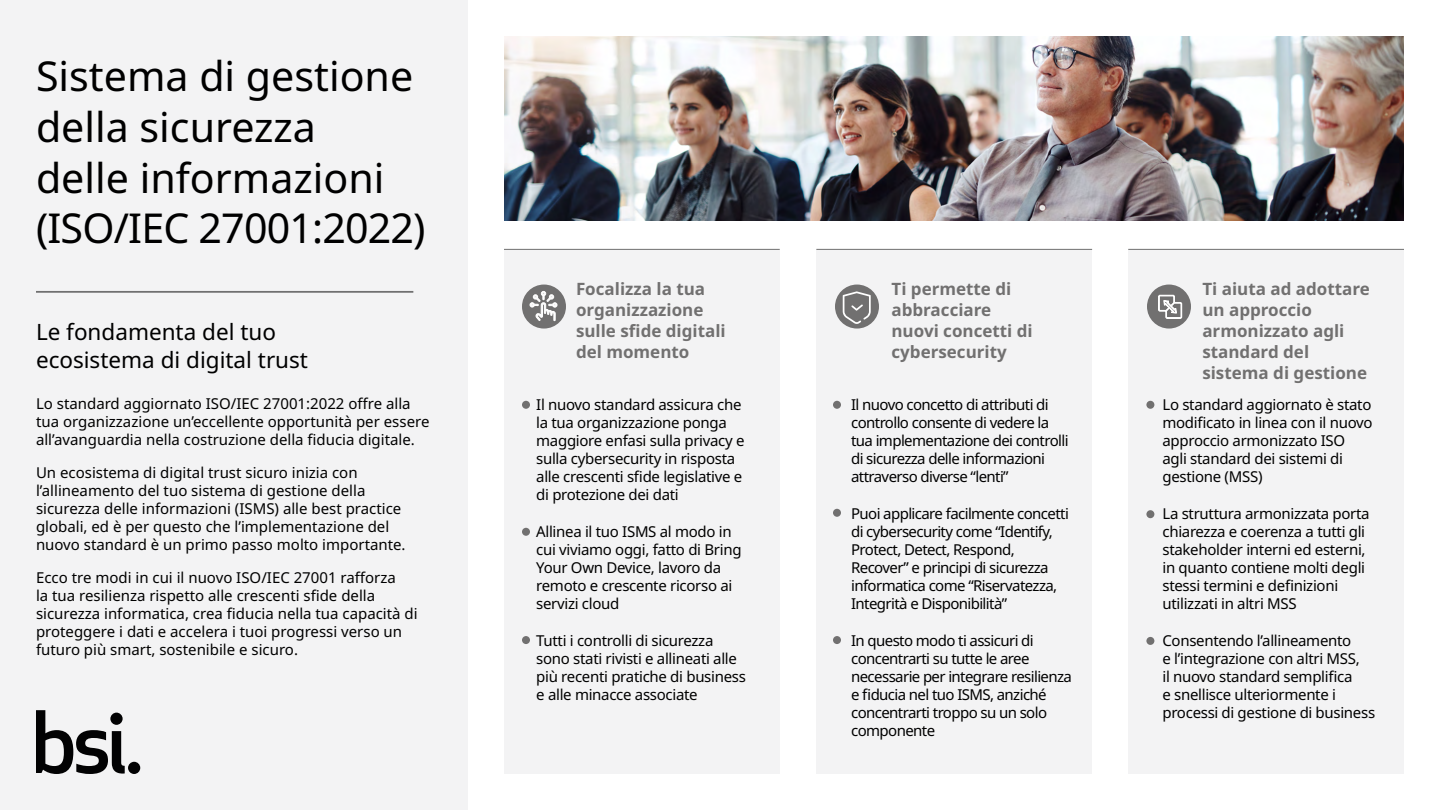
<style>
.page{position:relative;width:1440px;height:810px;background:#fff}
.page>*{position:absolute;margin:0;border:0;box-sizing:border-box;transform-origin:0 0}
.t1{font:41.2px/50.7px "Noto Sans";color:#000}
.t2{font:22.5px/27.8px "Noto Sans";color:#000}
.t3{font:700 17px/21px "Noto Sans";color:#717070}
.t4{font:15px/18px "Noto Sans";letter-spacing:-.02em;color:#000}
.t5{font:15px/18px "Noto Sans";color:#000}
.t6{font:15px/18px "Noto Sans";letter-spacing:-.04em;color:#000}
</style>
<div class="page">
<div style="left:0;top:0;width:468px;height:810px;background:#f3f3f4"></div>
<hr style="left:36px;top:291px;width:377px;height:2px;background:#707070">
<svg style="left:36px;top:710px;width:89px;height:64px"></svg>
<div style="left:128px;top:762px;width:12px;height:12px;background:#020203;border-radius:50%"></div>
<img style="left:504px;top:36px;width:900px;height:185px">
<div style="left:504px;top:249px;width:276px;height:525px;background:#f3f3f4"></div>
<div style="left:817px;top:249px;width:275px;height:525px;background:#f3f3f4"></div>
<div style="left:1128px;top:249px;width:276px;height:525px;background:#f3f3f4"></div>
<hr style="left:504px;top:249px;width:276px;height:1px;background:#707070">
<hr style="left:816px;top:249px;width:276px;height:1px;background:#707070">
<hr style="left:1128px;top:249px;width:276px;height:1px;background:#707070">
<div style="left:522px;top:401px;width:8px;height:8px;background:#717070;border-radius:50%"></div>
<div style="left:833px;top:401px;width:8px;height:8px;background:#717070;border-radius:50%"></div>
<div style="left:1146px;top:401px;width:8px;height:8px;background:#717070;border-radius:50%"></div>
<div style="left:522px;top:528px;width:8px;height:8px;background:#717070;border-radius:50%"></div>
<div style="left:833px;top:509px;width:8px;height:8px;background:#717070;border-radius:50%"></div>
<div style="left:1146px;top:510px;width:8px;height:8px;background:#717070;border-radius:50%"></div>
<div style="left:522px;top:636px;width:8px;height:8px;background:#717070;border-radius:50%"></div>
<div style="left:833px;top:636px;width:8px;height:8px;background:#717070;border-radius:50%"></div>
<div style="left:1146px;top:637px;width:8px;height:8px;background:#717070;border-radius:50%"></div>
<div style="left:522px;top:285px;width:44px;height:44px;background:#717070;border-radius:50%"></div>
<svg style="left:530px;top:284px;width:27px;height:45px"></svg>
<div style="left:835px;top:285px;width:44px;height:44px;background:#717070;border-radius:50%"></div>
<svg style="left:843px;top:291px;width:28px;height:33px"></svg>
<div style="left:1147px;top:285px;width:44px;height:44px;background:#717070;border-radius:50%"></div>
<svg style="left:1158px;top:294px;width:24px;height:25px"></svg>
<h1 class="t1" style="left:36px;top:52px;width:391px">Sistema di gestione della sicurezza<br>delle informazioni (ISO/IEC 27001:2022)</h1>
<h2 class="t2" style="left:36px;top:319px;width:274px">Le fondamenta del tuo ecosistema di digital trust</h2>
<p class="t5" style="left:36px;top:395px;width:395px">Lo standard aggiornato ISO/IEC 27001:2022 offre alla tua organizzazione un’eccellente opportunità per essere all’avanguardia nella costruzione della fiducia digitale.</p>
<p class="t5" style="left:36px;top:464px;width:371px">Un ecosistema di digital trust sicuro inizia con l’allineamento del tuo sistema di gestione della sicurezza delle informazioni (ISMS) alle best practice globali, ed è per questo che l’implementazione del nuovo standard è un primo passo molto importante.</p>
<p class="t5" style="left:36px;top:569px;width:383px">Ecco tre modi in cui il nuovo ISO/IEC 27001 rafforza<br>la tua resilienza rispetto alle crescenti sfide della sicurezza informatica, crea fiducia nella tua capacità di proteggere i dati e accelera i tuoi progressi verso un futuro più smart, sostenibile e sicuro.</p>
<p class="t3" style="left:576px;top:278px;width:151px">Focalizza la tua organizzazione sulle sfide digitali del momento</p>
<p class="t4" style="left:536px;top:395px;width:210px">Il nuovo standard assicura che la tua organizzazione ponga maggiore enfasi sulla privacy e sulla cybersecurity in risposta alle crescenti sfide legislative e di protezione dei dati</p>
<p class="t4" style="left:536px;top:522px;width:207px">Allinea il tuo ISMS al modo in cui viviamo oggi, fatto di Bring<br>Your Own Device, lavoro da remoto e crescente ricorso ai servizi cloud</p>
<p class="t4" style="left:536px;top:631px;width:211px">Tutti i controlli di sicurezza sono stati rivisti e allineati alle più recenti pratiche di business e alle minacce associate</p>
<p class="t3" style="left:891px;top:278px;width:143px">Ti permette di abbracciare nuovi concetti di cybersecurity</p>
<p class="t6" style="left:851px;top:395px;width:219px">Il nuovo concetto di attributi di controllo consente di vedere la tua implementazione dei controlli di sicurezza delle informazioni attraverso diverse “lenti”</p>
<p class="t6" style="left:851px;top:504px;width:219px">Puoi applicare facilmente concetti di cybersecurity come “Identify,<br>Protect, Detect, Respond,<br>Recover” e principi di sicurezza informatica come “Riservatezza,<br>Integrità e Disponibilità”</p>
<p class="t6" style="left:851px;top:631px;width:222px">In questo modo ti assicuri di concentrarti su tutte le aree necessarie per integrare resilienza e fiducia nel tuo ISMS, anziché concentrarti troppo su un solo componente</p>
<p class="t3" style="left:1202px;top:278px;width:169px">Ti aiuta ad adottare un approccio armonizzato agli standard del sistema di gestione</p>
<p class="t4" style="left:1162px;top:396px;width:212px">Lo standard aggiornato è stato modificato in linea con il nuovo approccio armonizzato ISO agli standard dei sistemi di gestione (MSS)</p>
<p class="t4" style="left:1162px;top:505px;width:209px">La struttura armonizzata porta chiarezza e coerenza a tutti gli stakeholder interni ed esterni, in quanto contiene molti degli stessi termini e definizioni utilizzati in altri MSS</p>
<p class="t4" style="left:1162px;top:632px;width:214px">Consentendo l’allineamento<br>e l’integrazione con altri MSS,<br>il nuovo standard semplifica<br>e snellisce ulteriormente i processi di gestione di business</p>
</div>
